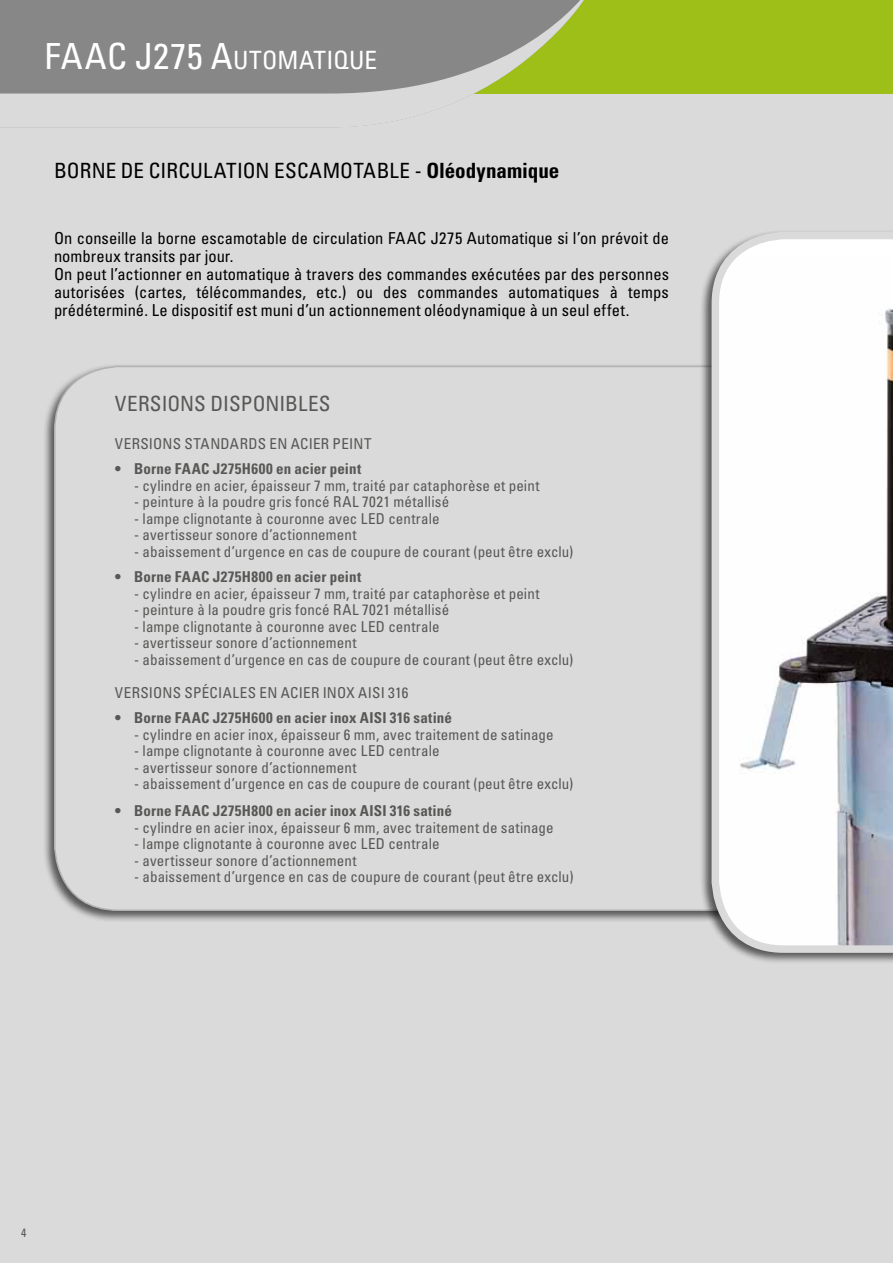
<style>
.page{position:relative;width:893px;height:1263px;background:#dadada}
.page>*{position:absolute;margin:0;border:0;box-sizing:border-box;transform-origin:0 0}
.t1{font:condensed 25.2px "Univers LT Std";letter-spacing:.015em;color:#fff}
.t2{font:condensed 21px "Univers LT Std";letter-spacing:.005em;color:#000}
.t3{font:condensed 21px "Univers LT Std";color:#575756}
.t4{font:condensed 16.5px/18px "Univers LT Std";letter-spacing:.005em;color:#000}
.t5{font:condensed 15px "Univers LT Std";letter-spacing:.01em;color:#575756}
.t6{font:700 condensed 15px "Univers LT Std";letter-spacing:.01em;color:#575756}
.t7{font:condensed 12px "Univers LT Std";color:#575756}
.s1{font-size:36px}
.s2{font-weight:700}
</style>
<div class="page">
<div style="left:0;top:0;width:893px;height:94px;background:#9dbf17"></div>
<svg style="left:0;top:0;width:584px;height:128px;fill:#878787"></svg>
<div style="left:43px;top:363px;width:738px;height:559px;background:#000;opacity:.6"></div>
<div style="left:55px;top:366px;width:722px;height:544px;background:#dadada;border-radius:64px"></div>
<div style="left:700px;top:229px;width:193px;height:735px;background:#000;opacity:.6"></div>
<svg style="left:711px;top:232px;width:182px;height:721px;background:#e3e4e6"></svg>
<h1 class="t1" style="left:45px;top:44px;width:334px"><span class="s1">FAAC</span> <span class="s1">J275</span> <span class="s1">A</span>UTOMATIQUE</h1>
<h2 class="t2" style="left:54px;top:157px;width:507px">BORNE DE CIRCULATION ESCAMOTABLE - <span class="s2">Oléodynamique</span></h2>
<p class="t4" style="left:54px;top:229px;width:616px">On conseille la borne escamotable de circulation FAAC J275 Automatique si l’on prévoit de nombreux transits par jour.<br>On peut l’actionner en automatique à travers des commandes exécutées par des personnes autorisées (cartes, télécommandes, etc.) ou des commandes automatiques à temps prédéterminé. Le dispositif est muni d’un actionnement oléodynamique à un seul effet.</p>
<h2 class="t3" style="left:115px;top:390px;width:217px">VERSIONS DISPONIBLES</h2>
<p class="t5" style="left:115px;top:434px;width:258px">VERSIONS STANDARDS EN ACIER PEINT</p>
<p class="t6" style="left:115px;top:459px;width:248px">• Borne FAAC J275H600 en acier peint</p>
<p class="t5" style="left:134px;top:476px;width:407px">- cylindre en acier, épaisseur 7 mm, traité par cataphorèse et peint</p>
<p class="t5" style="left:134px;top:492px;width:316px">- peinture à la poudre gris foncé RAL 7021 métallisé</p>
<p class="t5" style="left:134px;top:509px;width:307px">- lampe clignotante à couronne avec LED centrale</p>
<p class="t5" style="left:134px;top:525px;width:224px">- avertisseur sonore d’actionnement</p>
<p class="t5" style="left:134px;top:542px;width:441px">- abaissement d’urgence en cas de coupure de courant (peut être exclu)</p>
<p class="t6" style="left:115px;top:567px;width:248px">• Borne FAAC J275H800 en acier peint</p>
<p class="t5" style="left:134px;top:584px;width:407px">- cylindre en acier, épaisseur 7 mm, traité par cataphorèse et peint</p>
<p class="t5" style="left:134px;top:600px;width:316px">- peinture à la poudre gris foncé RAL 7021 métallisé</p>
<p class="t5" style="left:134px;top:617px;width:307px">- lampe clignotante à couronne avec LED centrale</p>
<p class="t5" style="left:134px;top:633px;width:224px">- avertisseur sonore d’actionnement</p>
<p class="t5" style="left:134px;top:650px;width:441px">- abaissement d’urgence en cas de coupure de courant (peut être exclu)</p>
<p class="t5" style="left:115px;top:683px;width:295px">VERSIONS SPéCIALES EN ACIER INOX AISI 316</p>
<p class="t6" style="left:115px;top:708px;width:339px">• Borne FAAC J275H600 en acier inox AISI 316 satiné</p>
<p class="t5" style="left:134px;top:725px;width:421px">- cylindre en acier inox, épaisseur 6 mm, avec traitement de satinage</p>
<p class="t5" style="left:134px;top:741px;width:307px">- lampe clignotante à couronne avec LED centrale</p>
<p class="t5" style="left:134px;top:758px;width:224px">- avertisseur sonore d’actionnement</p>
<p class="t5" style="left:134px;top:774px;width:441px">- abaissement d’urgence en cas de coupure de courant (peut être exclu)</p>
<p class="t6" style="left:115px;top:801px;width:339px">• Borne FAAC J275H800 en acier inox AISI 316 satiné</p>
<p class="t5" style="left:134px;top:818px;width:421px">- cylindre en acier inox, épaisseur 6 mm, avec traitement de satinage</p>
<p class="t5" style="left:134px;top:834px;width:307px">- lampe clignotante à couronne avec LED centrale</p>
<p class="t5" style="left:134px;top:851px;width:224px">- avertisseur sonore d’actionnement</p>
<p class="t5" style="left:134px;top:867px;width:441px">- abaissement d’urgence en cas de coupure de courant (peut être exclu)</p>
<p class="t7" style="left:21px;top:1225px;width:7px">4</p>
</div>
